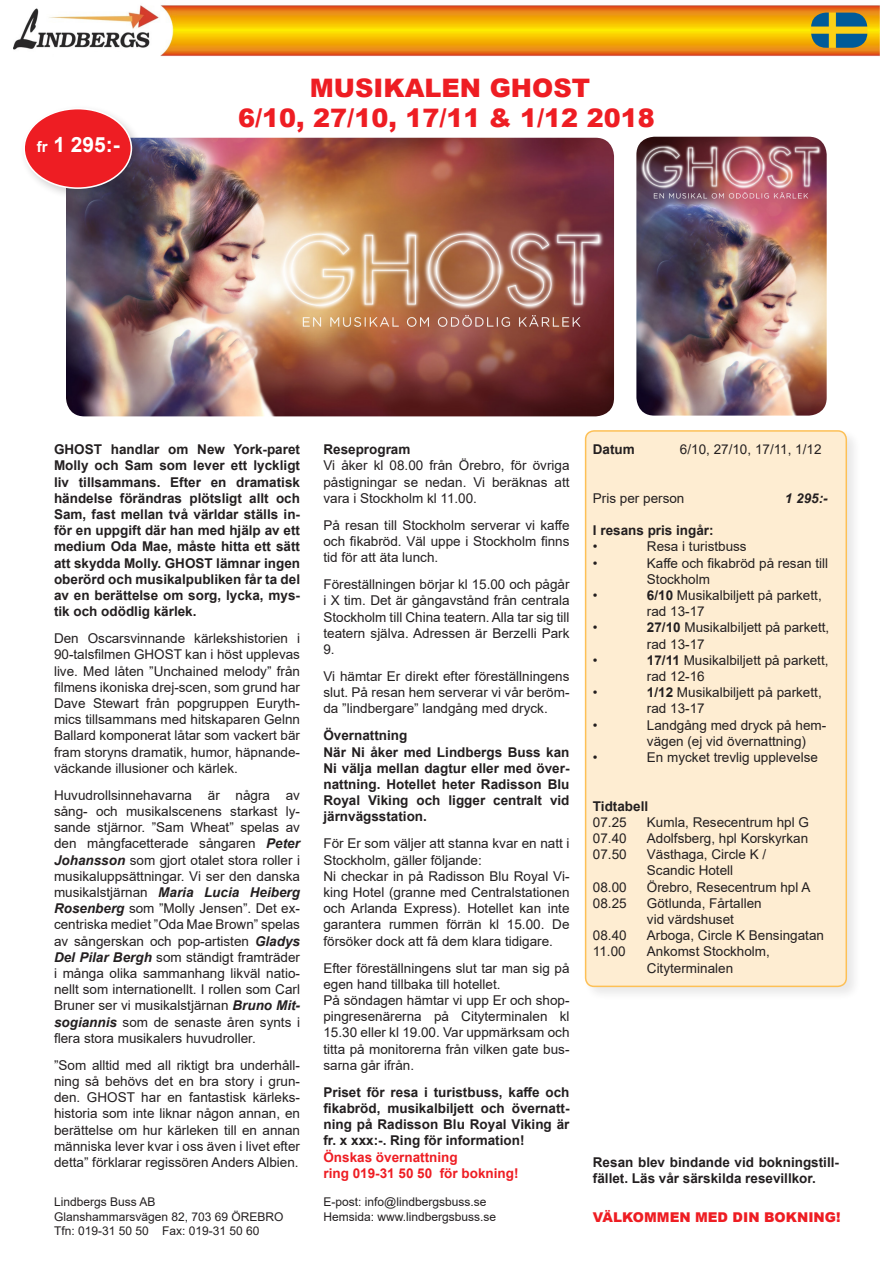
<style>
.page{position:relative;width:893px;height:1263px;background:#fff}
.page>*{position:absolute;margin:0;border:0;box-sizing:border-box;transform-origin:0 0}
.t1{font:900 25.5px "Arial";color:#ee1d23}
.t2{font:700 21px "Arial";color:#fff}
.t3{font:13.5px/16.2px "Arial";color:#231f20;text-align:justify}
.t4{font:700 13.5px/16.2px "Arial";color:#231f20;text-align:justify}
.t5{font:700 13.5px "Arial";color:#ee1d23}
.t6{font:900 13.5px "Arial";color:#ee1d23}
.t7{font:italic 700 13.5px "Arial";color:#231f20}
.t8{font:12px "Arial";color:#231f20}
.s1{font-size:15px}
.s2{font-weight:700;font-style:italic}
.s3{font-weight:700}
</style>
<div class="page">
<div style="left:583px;top:428px;width:278px;height:574px;background:#231f20;opacity:.1"></div>
<div style="left:586px;top:431px;width:260px;height:555px;background:#feedd2;border-radius:9px"></div>
<div style="left:585px;top:430px;width:262px;height:557px;border:2px solid #fdc056;border-radius:9px"></div>
<img style="left:14px;top:5px;width:865px;height:52px">
<img style="left:811px;top:13px;width:56px;height:35px">
<img style="left:66px;top:138px;width:548px;height:278px">
<div style="left:20px;top:104px;width:124px;height:96px;background:#231f20;opacity:.2"></div>
<div style="left:24px;top:109px;width:107px;height:79px;background:#ee1d23;border-radius:50%"></div>
<div style="left:23px;top:108px;width:109px;height:81px;border:2px solid #fff;border-radius:50%"></div>
<img style="left:636px;top:137px;width:191px;height:279px">
<p class="t2" style="left:37px;top:130px;width:85px"><span class="s1">fr</span> 1 295:-</p>
<p class="t1" style="left:310px;top:69px;width:282px">MUSIKALEN GHOST</p>
<p class="t1" style="left:238px;top:100px;width:418px">6/10, 27/10, 17/11 &amp; 1/12 2018</p>
<p class="t4" style="left:54px;top:441px;width:248px">GHOST handlar om New York-paret Molly och Sam som lever ett lyckligt liv tillsammans. Efter en dramatisk händelse förändras plötsligt allt och Sam, fast mellan två världar ställs in&shy;för en uppgift där han med hjälp av ett medium Oda Mae, måste hitta ett sätt att skydda Molly. GHOST lämnar ingen oberörd och musikalpubliken får ta del av en berättelse om sorg, lycka, mys&shy;tik och odödlig kärlek.</p>
<p class="t3" style="left:54px;top:630px;width:248px">Den Oscarsvinnande kärlekshistorien i 90-talsfilmen GHOST kan i höst upplevas live. Med låten ”Unchained melody” från filmens ikoniska drej-scen, som grund har Dave Stewart från popgruppen Euryth&shy;mics tillsammans med hitskaparen Gelnn Ballard komponerat låtar som vackert bär fram storyns dramatik, humor, häpnande&shy;väckande illusioner och kärlek.</p>
<p class="t3" style="left:54px;top:787px;width:248px">Huvudrollsinnehavarna är några av sång- och musikalscenens starkast ly&shy;sande stjärnor. ”Sam Wheat” spelas av den mångfacetterade sångaren <span class="s2">Peter Johansson</span> som gjort otalet stora roller i musikaluppsättningar. Vi ser den danska musikalstjärnan <span class="s2">Maria Lucia Heiberg Rosenberg</span> som ”Molly Jensen”. Det ex&shy;centriska mediet ”Oda Mae Brown” spelas av sångerskan och pop-artisten <span class="s2">Gladys Del Pilar Bergh</span> som ständigt framträder i många olika sammanhang likväl natio&shy;nellt som internationellt. I rollen som Carl Bruner ser vi musikalstjärnan <span class="s2">Bruno Mit&shy;sogiannis</span> som de senaste åren synts i flera stora musikalers huvudroller.</p>
<p class="t3" style="left:54px;top:1057px;width:248px">”Som alltid med all riktigt bra underhåll&shy;ning så behövs det en bra story i grun&shy;den. GHOST har en fantastisk kärleks&shy;historia som inte liknar någon annan, en berättelse om hur kärleken till en annan människa lever kvar i oss även i livet efter detta” förklarar regissören Anders Albien.</p>
<p class="t8" style="left:54px;top:1194px;width:103px">Lindbergs Buss AB</p>
<p class="t8" style="left:54px;top:1208px;width:231px">Glanshammarsvägen 82, 703 69 ÖREBRO</p>
<p class="t8" style="left:54px;top:1222px;width:207px">Tfn: 019-31 50 50 Fax: 019-31 50 60</p>
<p class="t4" style="left:323px;top:441px;width:89px">Reseprogram</p>
<p class="t3" style="left:323px;top:457px;width:248px">Vi åker kl 08.00 från Örebro, för övriga påstigningar se nedan. Vi beräknas att vara i Stockholm kl 11.00.</p>
<p class="t3" style="left:323px;top:517px;width:248px">På resan till Stockholm serverar vi kaffe och fikabröd. Väl uppe i Stockholm finns tid för att äta lunch.</p>
<p class="t3" style="left:323px;top:576px;width:248px">Föreställningen börjar kl 15.00 och pågår i X tim. Det är gångavstånd från centrala Stockholm till China teatern. Alla tar sig till teatern själva. Adressen är Berzelli Park 9.</p>
<p class="t3" style="left:323px;top:668px;width:248px">Vi hämtar Er direkt efter föreställningens slut. På resan hem serverar vi vår beröm&shy;da ”lindbergare” landgång med dryck.</p>
<p class="t4" style="left:323px;top:728px;width:86px">Övernattning</p>
<p class="t4" style="left:323px;top:744px;width:248px">När Ni åker med Lindbergs Buss kan Ni välja mellan dagtur eller med över&shy;nattning. Hotellet heter Radisson Blu Royal Viking och ligger centralt vid järnvägsstation.</p>
<p class="t3" style="left:323px;top:835px;width:248px">För Er som väljer att stanna kvar en natt i</p>
<p class="t3" style="left:323px;top:852px;width:160px">Stockholm, gäller följande:</p>
<p class="t3" style="left:323px;top:868px;width:248px">Ni checkar in på Radisson Blu Royal Vi&shy;king Hotel (granne med Centralstationen och Arlanda Express). Hotellet kan inte garantera rummen förrän kl 15.00. De försöker dock att få dem klara tidigare.</p>
<p class="t3" style="left:323px;top:960px;width:248px">Efter föreställningens slut tar man sig på egen hand tillbaka till hotellet.</p>
<p class="t3" style="left:323px;top:992px;width:248px">På söndagen hämtar vi upp Er och shop&shy;pingresenärerna på Cityterminalen kl 15.30 eller kl 19.00. Var uppmärksam och titta på monitorerna från vilken gate bus&shy;sarna går ifrån.</p>
<p class="t4" style="left:323px;top:1084px;width:248px">Priset för resa i turistbuss, kaffe och fikabröd, musikalbiljett och övernatt&shy;ning på Radisson Blu Royal Viking är fr. x xxx:-. Ring för information!</p>
<p class="t5" style="left:323px;top:1147px;width:136px">Önskas övernattning</p>
<p class="t5" style="left:323px;top:1163px;width:197px">ring 019-31 50 50 för bokning!</p>
<p class="t4" style="left:593px;top:441px;width:43px">Datum</p>
<p class="t3" style="left:680px;top:441px;width:143px">6/10, 27/10, 17/11, 1/12</p>
<p class="t3" style="left:593px;top:490px;width:93px">Pris per person</p>
<p class="t7" style="left:785px;top:489px;width:44px">1 295:-</p>
<p class="t4" style="left:593px;top:522px;width:122px">I resans pris ingår:</p>
<p class="t3" style="left:593px;top:538px;width:6px">•</p>
<p class="t3" style="left:647px;top:538px;width:101px">Resa i turistbuss</p>
<p class="t3" style="left:593px;top:555px;width:6px">•</p>
<p class="t3" style="left:647px;top:555px;width:183px">Kaffe och fikabröd på resan till<br>Stockholm</p>
<p class="t3" style="left:593px;top:587px;width:6px">•</p>
<p class="t3" style="left:647px;top:587px;width:176px"><span class="s3">6/10</span> Musikalbiljett på parkett,</p>
<p class="t3" style="left:647px;top:603px;width:59px">rad 13-17</p>
<p class="t3" style="left:593px;top:619px;width:6px">•</p>
<p class="t3" style="left:647px;top:619px;width:184px"><span class="s3">27/10</span> Musikalbiljett på parkett,</p>
<p class="t3" style="left:647px;top:636px;width:59px">rad 13-17</p>
<p class="t3" style="left:593px;top:652px;width:6px">•</p>
<p class="t3" style="left:647px;top:652px;width:183px"><span class="s3">17/11</span> Musikalbiljett på parkett,</p>
<p class="t3" style="left:647px;top:668px;width:59px">rad 12-16</p>
<p class="t3" style="left:593px;top:684px;width:6px">•</p>
<p class="t3" style="left:647px;top:684px;width:176px"><span class="s3">1/12</span> Musikalbiljett på parkett,</p>
<p class="t3" style="left:647px;top:700px;width:59px">rad 13-17</p>
<p class="t3" style="left:593px;top:717px;width:6px">•</p>
<p class="t3" style="left:647px;top:717px;width:181px">Landgång med dryck på hem-</p>
<p class="t3" style="left:647px;top:733px;width:161px">vägen (ej vid övernattning)</p>
<p class="t3" style="left:593px;top:749px;width:6px">•</p>
<p class="t3" style="left:647px;top:749px;width:173px">En mycket trevlig upplevelse</p>
<p class="t4" style="left:593px;top:798px;width:57px">Tidtabell</p>
<p class="t3" style="left:593px;top:814px;width:35px">07.25</p>
<p class="t3" style="left:647px;top:814px;width:164px">Kumla, Resecentrum hpl G</p>
<p class="t3" style="left:593px;top:830px;width:35px">07.40</p>
<p class="t3" style="left:647px;top:830px;width:163px">Adolfsberg, hpl Korskyrkan</p>
<p class="t3" style="left:593px;top:846px;width:35px">07.50</p>
<p class="t3" style="left:647px;top:846px;width:121px">Västhaga, Circle K /</p>
<p class="t3" style="left:647px;top:862px;width:88px">Scandic Hotell</p>
<p class="t3" style="left:593px;top:879px;width:35px">08.00</p>
<p class="t3" style="left:647px;top:879px;width:165px">Örebro, Resecentrum hpl A</p>
<p class="t3" style="left:593px;top:895px;width:35px">08.25</p>
<p class="t3" style="left:647px;top:895px;width:116px">Götlunda, Fårtallen</p>
<p class="t3" style="left:647px;top:911px;width:89px">vid värdshuset</p>
<p class="t3" style="left:593px;top:927px;width:35px">08.40</p>
<p class="t3" style="left:647px;top:927px;width:179px">Arboga, Circle K Bensingatan</p>
<p class="t3" style="left:593px;top:943px;width:34px">11.00</p>
<p class="t3" style="left:647px;top:943px;width:125px">Ankomst Stockholm,</p>
<p class="t3" style="left:647px;top:960px;width:88px">Cityterminalen</p>
<p class="t4" style="left:593px;top:1154px;width:248px">Resan blev bindande vid bokningstill&shy;fället. Läs vår särskilda resevillkor.</p>
<p class="t8" style="left:323px;top:1194px;width:164px">E-post: info@lindbergsbuss.se</p>
<p class="t8" style="left:323px;top:1208px;width:174px">Hemsida: www.lindbergsbuss.se</p>
<p class="t6" style="left:593px;top:1207px;width:249px">VÄLKOMMEN MED DIN BOKNING!</p>
</div>
